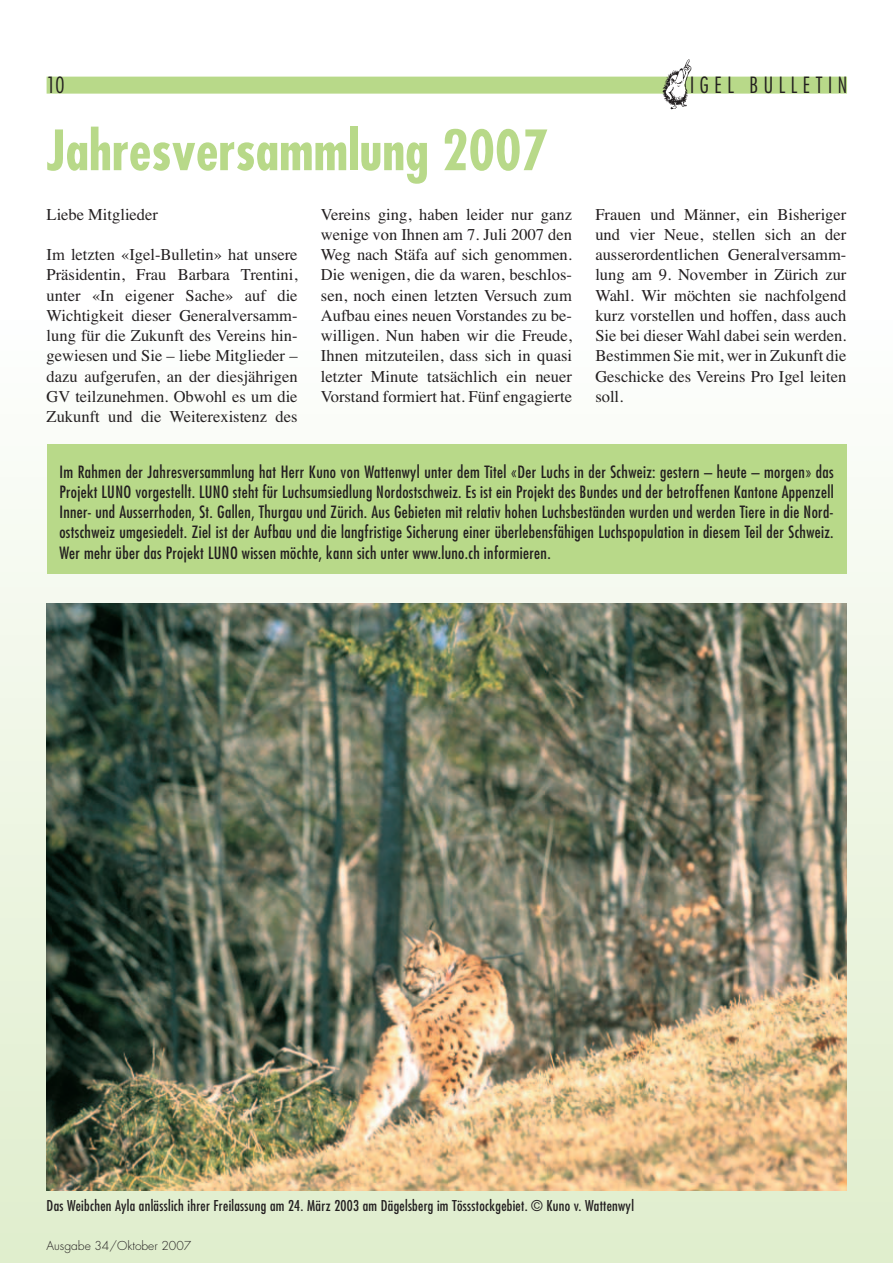
<style>
.page{position:relative;width:893px;height:1263px;background:#fff}
.page>*{position:absolute;margin:0;border:0;box-sizing:border-box;transform-origin:0 0}
.t1{font:700 condensed 54px "Futura";color:#b8d989}
.t2{font:300 condensed 21.75px "Futura";letter-spacing:.26em;color:#231f20}
.t3{font:16.5px/20.2px "Times";color:#231f20;text-align:justify}
.t4{font:condensed 16.5px/20.2px "Futura";letter-spacing:.02em;color:#231f20;text-align:justify}
.t5{font:condensed 14.55px "Futura";letter-spacing:.02em;color:#231f20}
.t6{font:300 12px "Futura";color:#231f20}
</style>
<div class="page">
<div style="left:1px;top:1238px;width:891px;height:24px;background:#e0eecd"></div>
<div style="left:1px;top:1206px;width:891px;height:32px;background:#e1eecf"></div>
<div style="left:1px;top:1175px;width:891px;height:31px;background:#e2efd0"></div>
<div style="left:1px;top:1143px;width:891px;height:32px;background:#e3efd2"></div>
<div style="left:1px;top:1112px;width:891px;height:31px;background:#e4f0d3"></div>
<div style="left:1px;top:1080px;width:891px;height:32px;background:#e5f0d5"></div>
<div style="left:1px;top:1049px;width:891px;height:31px;background:#e6f1d6"></div>
<div style="left:1px;top:1017px;width:891px;height:32px;background:#e7f2d8"></div>
<div style="left:1px;top:986px;width:891px;height:31px;background:#e8f2da"></div>
<div style="left:1px;top:954px;width:891px;height:32px;background:#e9f3db"></div>
<div style="left:1px;top:923px;width:891px;height:31px;background:#eaf3dd"></div>
<div style="left:1px;top:891px;width:891px;height:32px;background:#ebf4de"></div>
<div style="left:1px;top:860px;width:891px;height:31px;background:#ecf4e0"></div>
<div style="left:1px;top:828px;width:891px;height:32px;background:#edf5e1"></div>
<div style="left:1px;top:797px;width:891px;height:31px;background:#eef6e3"></div>
<div style="left:1px;top:765px;width:891px;height:32px;background:#eff6e5"></div>
<div style="left:1px;top:734px;width:891px;height:31px;background:#f0f7e6"></div>
<div style="left:1px;top:702px;width:891px;height:32px;background:#f1f7e8"></div>
<div style="left:1px;top:670px;width:891px;height:32px;background:#f2f8ea"></div>
<div style="left:1px;top:639px;width:891px;height:32px;background:#f3f8ec"></div>
<div style="left:1px;top:607px;width:891px;height:32px;background:#f4f9ed"></div>
<div style="left:1px;top:576px;width:891px;height:32px;background:#f5f9ef"></div>
<div style="left:1px;top:544px;width:891px;height:32px;background:#f6faf1"></div>
<div style="left:1px;top:513px;width:891px;height:32px;background:#f7fbf2"></div>
<div style="left:1px;top:481px;width:891px;height:32px;background:#f8fbf4"></div>
<div style="left:1px;top:450px;width:891px;height:32px;background:#f9fcf6"></div>
<div style="left:1px;top:418px;width:891px;height:32px;background:#fafcf8"></div>
<div style="left:1px;top:387px;width:891px;height:32px;background:#fbfdf9"></div>
<div style="left:1px;top:355px;width:891px;height:32px;background:#fcfdfb"></div>
<div style="left:47px;top:77px;width:800px;height:17px;background:#b8d989"></div>
<img style="left:662px;top:59px;width:29px;height:50px">
<div style="left:47px;top:444px;width:799px;height:130px;background:#b8d989"></div>
<img style="left:47px;top:604px;width:799px;height:587px">
<h2 class="t2" style="left:47px;top:76px;width:20px">10</h2>
<h2 class="t2" style="left:690px;top:76px;width:159px">IGEL BULLETIN</h2>
<h1 class="t1" style="left:47px;top:127px;width:503px">Jahresversammlung 2007</h1>
<p class="t3" style="left:47px;top:206px;width:113px">Liebe Mitglieder</p>
<p class="t3" style="left:47px;top:246px;width:252px">Im letzten «Igel-Bulletin» hat unsere Präsidentin, Frau Barbara Trentini, unter «In eigener Sache» auf die Wichtigkeit dieser Generalversamm&shy;lung für die Zukunft des Vereins hin&shy;gewiesen und Sie – liebe Mitglieder – dazu aufgerufen, an der diesjährigen GV teilzunehmen. Obwohl es um die Zukunft und die Weiterexistenz des</p>
<p class="t3" style="left:321px;top:206px;width:252px">Vereins ging, haben leider nur ganz wenige von Ihnen am 7. Juli 2007 den Weg nach Stäfa auf sich genommen.<br>Die wenigen, die da waren, beschlos&shy;sen, noch einen letzten Versuch zum Aufbau eines neuen Vorstandes zu be&shy;willigen. Nun haben wir die Freude, Ihnen mitzuteilen, dass sich in quasi letzter Minute tatsächlich ein neuer Vorstand formiert hat. Fünf engagierte</p>
<p class="t3" style="left:595px;top:206px;width:252px">Frauen und Männer, ein Bisheriger und vier Neue, stellen sich an der ausserordentlichen Generalversamm&shy;lung am 9. November in Zürich zur Wahl. Wir möchten sie nachfolgend kurz vorstellen und hoffen, dass auch Sie bei dieser Wahl dabei sein werden.<br>Bestimmen Sie mit, wer in Zukunft die Geschicke des Vereins Pro Igel leiten soll.</p>
<p class="t4" style="left:59px;top:463px;width:775px">Im Rahmen der Jahresversammlung hat Herr Kuno von Wattenwyl unter dem Titel «Der Luchs in der Schweiz: gestern – heute – morgen» das Projekt LUNO vorgestellt. LUNO steht für Luchsumsiedlung Nordostschweiz. Es ist ein Projekt des Bundes und der betroffenen Kantone Appenzell Inner- und Ausserrhoden, St. Gallen, Thurgau und Zürich. Aus Gebieten mit relativ hohen Luchsbeständen wurden und werden Tiere in die Nord&shy;ostschweiz umgesiedelt. Ziel ist der Aufbau und die langfristige Sicherung einer überlebensfähigen Luchspopulation in diesem Teil der Schweiz.<br>Wer mehr über das Projekt LUNO wissen möchte, kann sich unter www.luno.ch informieren.</p>
<p class="t5" style="left:47px;top:1199px;width:589px">Das Weibchen Ayla anlässlich ihrer Freilassung am 24. März 2003 am Dägelsberg im Tössstockgebiet. © Kuno v. Wattenwyl</p>
<p class="t6" style="left:47px;top:1240px;width:146px">Ausgabe 34/Oktober 2007</p>
</div>
